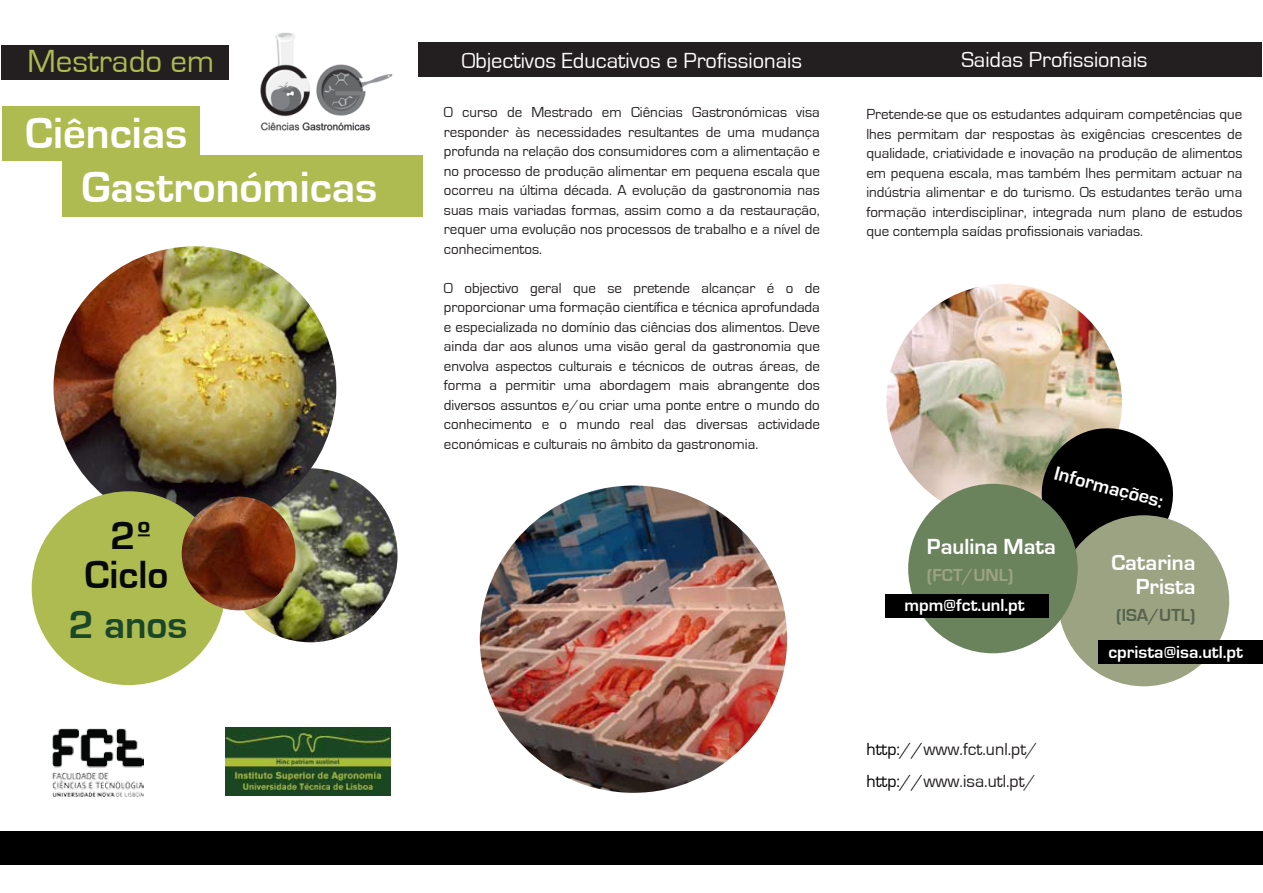
<style>
.page{position:relative;width:1263px;height:893px;background:#fff}
.page>*{position:absolute;margin:0;border:0;box-sizing:border-box;transform-origin:0 0}
.t1{font:700 45px/54px "Eurostile";color:#fff}
.t2{font:700 40.5px "Eurostile";color:#070909}
.t3{font:700 40.5px "Eurostile";color:#1a4728}
.t4{font:33px "Eurostile";color:#aebb51}
.t5{font:22.5px "Eurostile";color:#fff}
.t6{font:700 22.5px/24px "Eurostile";color:#fff;text-align:right}
.t7{font:700 19.95px "Eurostile";color:#fff}
.t8{font:18px/31.5px "Eurostile";color:#231f20}
.t9{font:700 18px "Eurostile";color:#fff}
.t10{font:700 18px "Eurostile";color:#9ca383}
.t11{font:700 18px "Eurostile";color:#56644c}
.t12{font:15px/19.5px "Eurostile";color:#231f20;text-align:justify}
.s1{color:#000}
.s2{color:#0f446e}
</style>
<div class="page">
<div style="left:2px;top:45px;width:227px;height:35px;background:#231f20"></div>
<img style="left:886px;top:284px;width:236px;height:235px;border-radius:118px">
<img style="left:224px;top:468px;width:174px;height:174px;border-radius:87px">
<img style="left:54px;top:246px;width:282px;height:283px;border-radius:141px">
<div style="left:32px;top:491px;width:193px;height:194px;background:#aebb51;border-radius:50%"></div>
<img style="left:182px;top:497px;width:113px;height:113px;border-radius:57px">
<div style="left:419px;top:43px;width:843px;height:34px;background:#231f20"></div>
<div style="left:0;top:831px;width:1263px;height:33px;background:#000"></div>
<div style="left:62px;top:155px;width:361px;height:62px;background:#aebb51"></div>
<div style="left:2px;top:106px;width:198px;height:55px;background:#aebb51"></div>
<img style="left:225px;top:727px;width:165px;height:69px">
<img style="left:52px;top:728px;width:91px;height:68px">
<svg style="left:1035px;top:421px;width:142px;height:127px;background:#3b3a35"></svg>
<div style="left:1058px;top:515px;width:171px;height:171px;background:#9ca383;border-radius:50%"></div>
<div style="left:908px;top:484px;width:170px;height:169px;background:#6b835c;border-radius:50%"></div>
<div style="left:1099px;top:641px;width:164px;height:23px;background:#000"></div>
<img style="left:480px;top:486px;width:307px;height:307px;border-radius:154px">
<img style="left:260px;top:32px;width:133px;height:99px">
<div style="left:885px;top:595px;width:163px;height:23px;background:#000"></div>
<h3 class="t4" style="left:27px;top:43px;width:188px">Mestrado em</h3>
<h1 class="t1" style="left:81px;top:107px;width:298px;text-indent:-56px">Ciências<br>Gastronómicas</h1>
<h2 class="t2" style="left:110px;top:513px;width:44px">2º</h2>
<h2 class="t2" style="left:84px;top:553px;width:85px">Ciclo</h2>
<h2 class="t3" style="left:68px;top:602px;width:121px">2 anos</h2>
<h3 class="t5" style="left:462px;top:48px;width:342px">Objectivos Educativos e Profissionais</h3>
<p class="t12" style="left:444px;top:103px;width:378px">O curso de Mestrado em Ciências Gastronómicas visa responder às necessidades resultantes de uma mudança profunda na relação dos consumidores com a alimentação e no processo de produção alimentar em pequena escala que ocorreu na última década. A evolução da gastronomia nas suas mais variadas formas, assim como a da restauração, requer uma evolução nos processos de trabalho e a nível de conhecimentos.</p>
<p class="t12" style="left:444px;top:278px;width:378px">O objectivo geral que se pretende alcançar é o de proporcionar uma formação científica e técnica aprofundada e especializada no domínio das ciências dos alimentos. Deve ainda dar aos alunos uma visão geral da gastronomia que envolva aspectos culturais e técnicos de outras áreas, de forma a permitir uma abordagem mais abrangente dos diversos assuntos e/ou criar uma ponte entre o mundo do conhecimento e o mundo real das diversas actividade económicas e culturais no âmbito da gastronomia.</p>
<h3 class="t5" style="left:961px;top:48px;width:188px">Saidas Profissionais</h3>
<p class="t12" style="left:866px;top:105px;width:378px">Pretende-se que os estudantes adquiram competências que lhes permitam dar respostas às exigências crescentes de qualidade, criatividade e inovação na produção de alimentos em pequena escala, mas também lhes permitam actuar na indústria alimentar e do turismo. Os estudantes terão uma formação interdisciplinar, integrada num plano de estudos que contempla saídas profissionais variadas.</p>
<h3 class="t7" style="left:1058px;top:462px;width:113px;rotate:15deg">Informações:</h3>
<h3 class="t6" style="left:927px;top:535px;width:130px">Paulina Mata</h3>
<p class="t10" style="left:927px;top:566px;width:88px">(FCT/UNL)</p>
<h3 class="t6" style="left:1111px;top:551px;width:86px">Catarina<br>Prista</h3>
<p class="t11" style="left:1116px;top:605px;width:81px">(ISA/UTL)</p>
<p class="t9" style="left:1108px;top:642px;width:136px">cprista@isa.utl.pt</p>
<p class="t9" style="left:904px;top:595px;width:122px">mpm@fct.unl.pt</p>
<p class="t8" style="left:866px;top:734px;width:173px"><span class="s1">http://</span>www.fct.unl.pt/ <span class="s1">http://</span>www<span class="s2">.</span>isa.utl.pt/</p>
</div>
